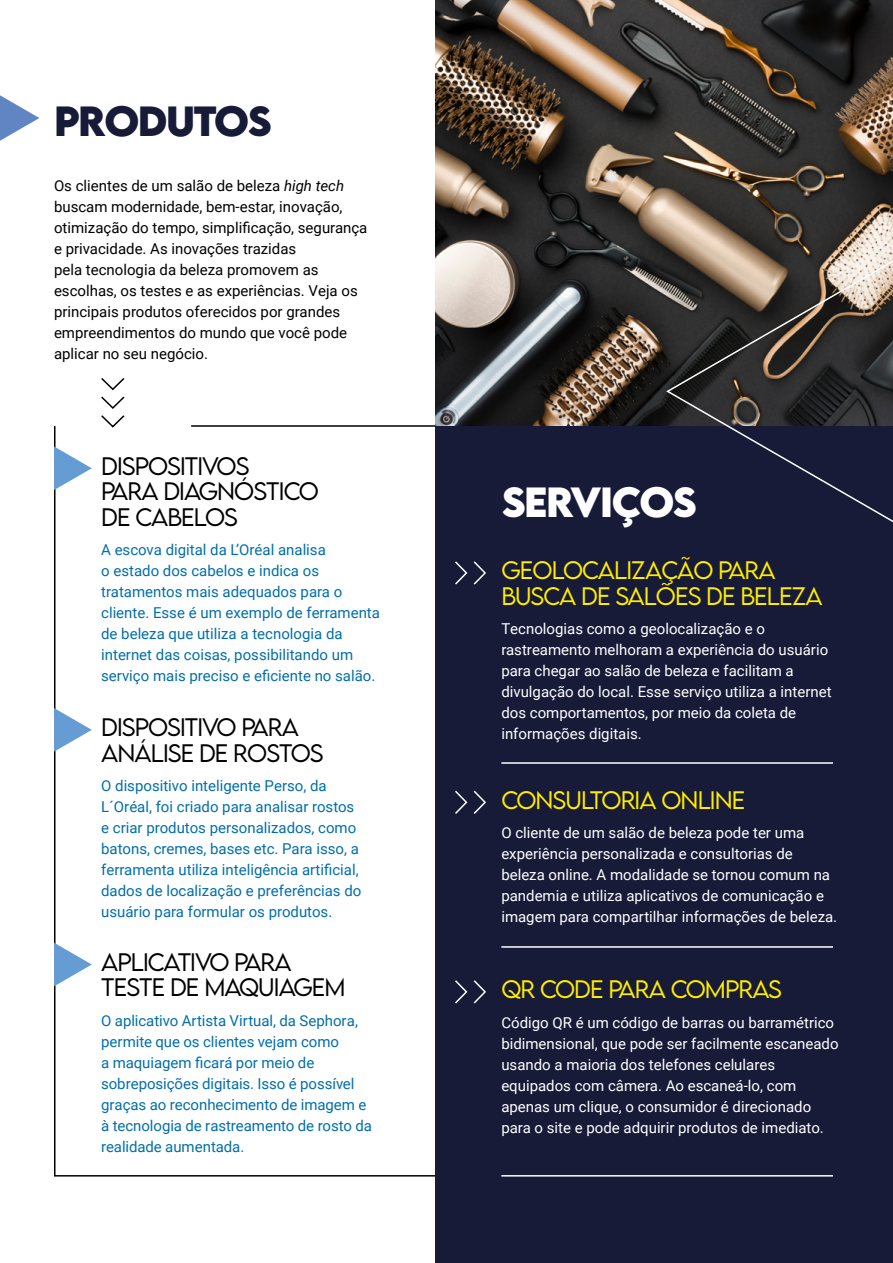
<style>
.page{position:relative;width:893px;height:1263px;background:#fff}
.page>*{position:absolute;margin:0;border:0;box-sizing:border-box;transform-origin:0 0}
.t1{font:700 37.5px "LEMONMILK";letter-spacing:-.04em;color:#171b38}
.t2{font:700 37.5px "LEMONMILK";letter-spacing:-.04em;color:#fff}
.t3{font:300 22.5px/25.5px "LEMONMILK";letter-spacing:-.04em;color:#000}
.t4{font:300 22.5px/25.5px "LEMONMILK";letter-spacing:-.04em;color:#ffed00}
.t5{font:15px/21px "Roboto";color:#006eab}
.t6{font:15px/21px "Roboto";color:#fff}
.t7{font:15px/21px "Roboto";color:#000}
.s1{font-style:italic}
</style>
<div class="page">
<svg style="left:54px;top:424px;width:382px;height:753px"></svg>
<svg style="left:0;top:95px;width:39px;height:46px"></svg>
<svg style="left:54px;top:446px;width:41px;height:124px"></svg>
<svg style="left:54px;top:708px;width:38px;height:44px"></svg>
<svg style="left:54px;top:943px;width:38px;height:43px"></svg>
<svg style="left:100px;top:378px;width:26px;height:51px"></svg>
<div style="left:436px;top:0;width:457px;height:1263px;background:#171b38"></div>
<img style="left:436px;top:0;width:457px;height:425px">
<svg style="left:455px;top:561px;width:31px;height:24px"></svg>
<svg style="left:455px;top:790px;width:31px;height:24px"></svg>
<svg style="left:455px;top:980px;width:31px;height:24px"></svg>
<hr style="left:501px;top:762px;width:332px;height:2px;background:#fff">
<hr style="left:501px;top:946px;width:332px;height:2px;background:#fff">
<hr style="left:501px;top:1175px;width:332px;height:1px;background:#fff">
<svg style="left:666px;top:124px;width:227px;height:399px"></svg>
<h1 class="t1" style="left:54px;top:96px;width:219px">PRODUTOS</h1>
<p class="t7" style="left:54px;top:174px;width:315px">Os clientes de um salão de beleza <span class="s1">high tech </span>buscam modernidade, bem-estar, inovação, otimização do tempo, simplificação, segurança e privacidade. As inovações trazidas<br>pela tecnologia da beleza promovem as escolhas, os testes e as experiências. Veja os principais produtos oferecidos por grandes empreendimentos do mundo que você pode aplicar no seu negócio.</p>
<h2 class="t3" style="left:101px;top:453px;width:219px">DISPOSITIVOS<br>PARA DIAGNÓSTICO<br>DE CABELOS</h2>
<p class="t5" style="left:101px;top:539px;width:280px">A escova digital da L’Oréal analisa<br>o estado dos cabelos e indica os tratamentos mais adequados para o cliente. Esse é um exemplo de ferramenta de beleza que utiliza a tecnologia da internet das coisas, possibilitando um serviço mais preciso e eficiente no salão.</p>
<h2 class="t3" style="left:101px;top:715px;width:224px">DISPOSITIVO PARA<br>ANÁLISE DE ROSTOS</h2>
<p class="t5" style="left:101px;top:775px;width:262px">O dispositivo inteligente Perso, da L´Oréal, foi criado para analisar rostos e criar produtos personalizados, como batons, cremes, bases etc. Para isso, a ferramenta utiliza inteligência artificial, dados de localização e preferências do usuário para formular os produtos.</p>
<h2 class="t3" style="left:101px;top:949px;width:246px">APLICATIVO PARA<br>TESTE DE MAQUIAGEM</h2>
<p class="t5" style="left:101px;top:1009px;width:272px">O aplicativo Artista Virtual, da Sephora, permite que os clientes vejam como<br>a maquiagem ficará por meio de sobreposições digitais. Isso é possível graças ao reconhecimento de imagem e à tecnologia de rastreamento de rosto da realidade aumentada.</p>
<h1 class="t2" style="left:502px;top:476px;width:197px">SERVIÇOS</h1>
<h2 class="t4" style="left:501px;top:558px;width:323px">GEOLOCALIZAÇÃO PARA<br>BUSCA DE SALÕES DE BELEZA</h2>
<p class="t6" style="left:501px;top:618px;width:332px">Tecnologias como a geolocalização e o rastreamento melhoram a experiência do usuário para chegar ao salão de beleza e facilitam a divulgação do local. Esse serviço utiliza a internet dos comportamentos, por meio da coleta de informações digitais.</p>
<h2 class="t4" style="left:501px;top:787px;width:246px">CONSULTORIA ONLINE</h2>
<p class="t6" style="left:501px;top:822px;width:337px">O cliente de um salão de beleza pode ter uma experiência personalizada e consultorias de beleza online. A modalidade se tornou comum na pandemia e utiliza aplicativos de comunicação e imagem para compartilhar informações de beleza.</p>
<h2 class="t4" style="left:501px;top:976px;width:282px">QR CODE PARA COMPRAS</h2>
<p class="t6" style="left:501px;top:1011px;width:339px">Código QR é um código de barras ou barramétrico bidimensional, que pode ser facilmente escaneado usando a maioria dos telefones celulares equipados com câmera. Ao escaneá-lo, com apenas um clique, o consumidor é direcionado para o site e pode adquirir produtos de imediato.</p>
</div>
